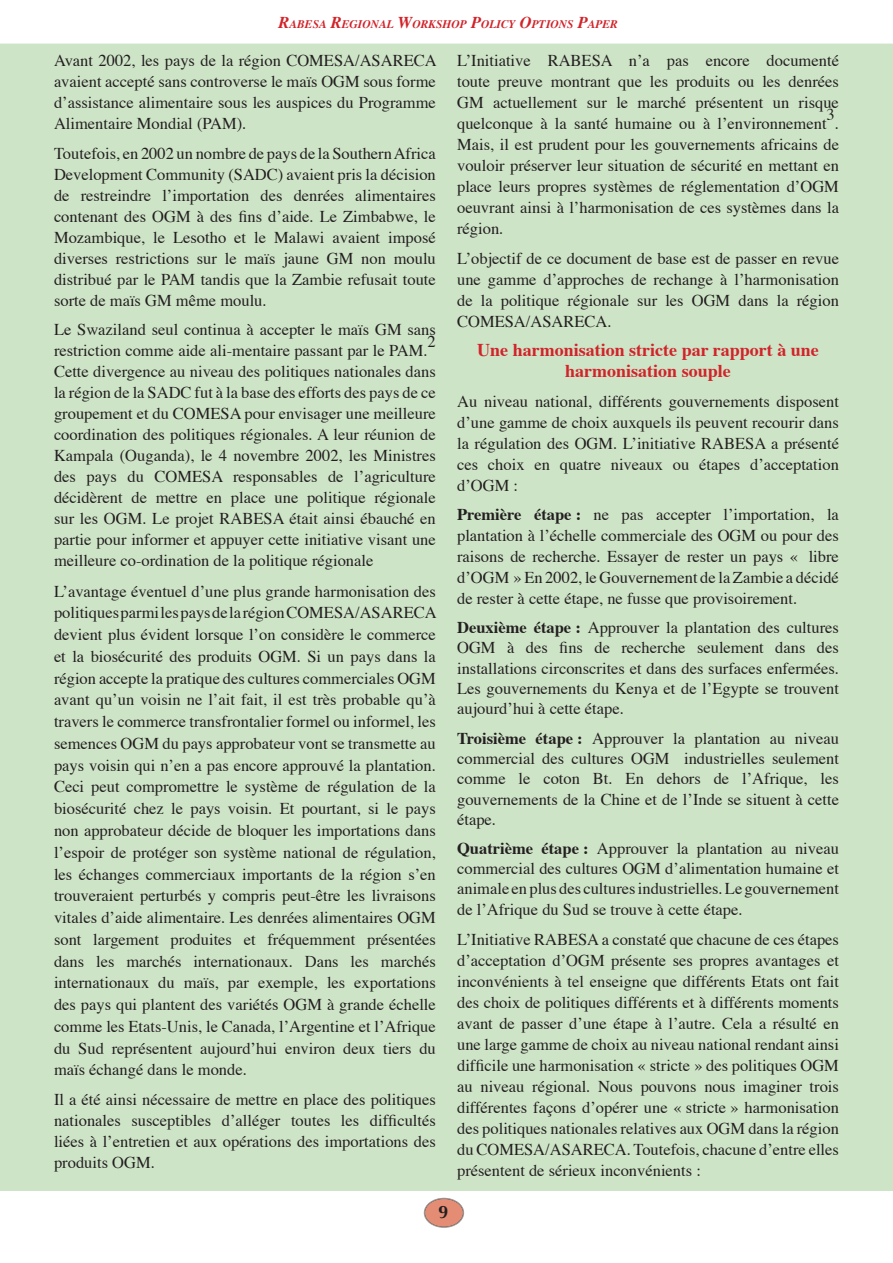
<style>
.page{position:relative;width:893px;height:1263px;background:#fff}
.page>*{position:absolute;margin:0;border:0;box-sizing:border-box;transform-origin:0 0}
.t1{font:700 18px/21px "Times";color:#d1232a;text-align:center}
.t2{font:700 18px "Optima";color:#231f20}
.t3{font:16.5px/21px "Times";color:#231f20;text-align:justify}
.t4{font:italic 700 11.55px "Times";color:#d1232a}
.s1{font-size:16.5px}
.s2{font-weight:700}
</style>
<div class="page">
<div style="left:0;top:44px;width:893px;height:1147px;background:#cee4c7"></div>
<svg style="left:424px;top:1198px;width:40px;height:30px"></svg>
<p class="t4" style="left:279px;top:17px;width:341px"><span class="s1">R</span>ABESA <span class="s1">R</span>EGIONAL <span class="s1">W</span>ORKSHOP <span class="s1">P</span>OLICY <span class="s1">O</span>PTIONS <span class="s1">P</span>APER</p>
<p class="t3" style="left:54px;top:51px;width:384px">Avant 2002, les pays de la région COMESA/ASARECA avaient accepté sans controverse le maïs OGM sous forme dʼassistance alimentaire sous les auspices du Programme Alimentaire Mondial (PAM).</p>
<p class="t3" style="left:54px;top:144px;width:383px">Toutefois, en 2002 un nombre de pays de la Southern Africa Development Community (SADC) avaient pris la décision de restreindre lʼimportation des denrées alimentaires contenant des OGM à des fins dʼaide. Le Zimbabwe, le Mozambique, le Lesotho et le Malawi avaient imposé diverses restrictions sur le maïs jaune GM non moulu distribué par le PAM tandis que la Zambie refusait toute sorte de maïs GM même moulu.</p>
<p class="t3" style="left:54px;top:320px;width:383px">Le Swaziland seul continua à accepter le maïs GM sans restriction comme aide ali-mentaire passant par le PAM.</p>
<p class="t3" style="left:457px;top:51px;width:383px">LʼInitiative RABESA nʼa pas encore documenté toute preuve montrant que les produits ou les denrées GM actuellement sur le marché présentent un risque quelconque à la santé humaine ou à lʼenvironnement</p>
<p class="t3" style="left:827px;top:105px;width:10px">3</p>
<p class="t3" style="left:457px;top:114px;width:383px;text-indent:378px">.<br>Mais, il est prudent pour les gouvernements africains de vouloir préserver leur situation de sécurité en mettant en place leurs propres systèmes de réglementation dʼOGM oeuvrant ainsi à lʼharmonisation de ces systèmes dans la région.</p>
<p class="t3" style="left:457px;top:249px;width:383px">Lʼobjectif de ce document de base est de passer en revue une gamme dʼapproches de rechange à lʼharmonisation de la politique régionale sur les OGM dans la région COMESA/ASARECA.</p>
<p class="t1" style="left:477px;top:341px;width:343px">Une harmonisation stricte par rapport à une harmonisation souple</p>
<p class="t3" style="left:457px;top:392px;width:383px">Au niveau national, différents gouvernements disposent dʼune gamme de choix auxquels ils peuvent recourir dans la régulation des OGM. Lʼinitiative RABESA a présenté ces choix en quatre niveaux ou étapes dʼacceptation dʼOGM :</p>
<p class="t3" style="left:457px;top:505px;width:383px"><span class="s2">Première étape :</span> ne pas accepter lʼimportation, la plantation à lʼéchelle commerciale des OGM ou pour des raisons de recherche. Essayer de rester un pays « libre dʼOGM » En 2002, le Gouvernement de la Zambie a décidé de rester à cette étape, ne fusse que provisoirement.</p>
<p class="t3" style="left:457px;top:618px;width:383px;line-height:20.2px"><span class="s2">Deuxième étape :</span> Approuver la plantation des cultures OGM à des fins de recherche seulement dans des installations circonscrites et dans des surfaces enfermées.<br>Les gouvernements du Kenya et de lʼEgypte se trouvent aujourdʼhui à cette étape.</p>
<p class="t3" style="left:457px;top:729px;width:383px;line-height:20.2px"><span class="s2">Troisième étape :</span> Approuver la plantation au niveau commercial des cultures OGM industrielles seulement comme le coton Bt. En dehors de lʼAfrique, les gouvernements de la Chine et de lʼInde se situent à cette étape.</p>
<p class="t3" style="left:457px;top:839px;width:383px;line-height:20.5px"><span class="s2">Quatrième étape :</span> Approuver la plantation au niveau commercial des cultures OGM dʼalimentation humaine et animale en plus des cultures industrielles. Le gouvernement de lʼAfrique du Sud se trouve à cette étape.</p>
<p class="t3" style="left:457px;top:929px;width:383px">LʼInitiative RABESA a constaté que chacune de ces étapes dʼacceptation dʼOGM présente ses propres avantages et inconvénients à tel enseigne que différents Etats ont fait des choix de politiques différents et à différents moments avant de passer dʼune étape à lʼautre. Cela a résulté en une large gamme de choix au niveau national rendant ainsi difficile une harmonisation « stricte » des politiques OGM au niveau régional. Nous pouvons nous imaginer trois différentes façons dʼopérer une « stricte » harmonisation des politiques nationales relatives aux OGM dans la région du COMESA/ASARECA. Toutefois, chacune dʼentre elles présentent de sérieux inconvénients :</p>
<p class="t3" style="left:54px;top:328px;width:383px;line-height:30px;text-align:right">2<br>Cette divergence au niveau des politiques nationales dans</p>
<p class="t3" style="left:54px;top:383px;width:383px">la région de la SADC fut à la base des efforts des pays de ce groupement et du COMESA pour envisager une meilleure coordination des politiques régionales. A leur réunion de Kampala (Ouganda), le 4 novembre 2002, les Ministres des pays du COMESA responsables de lʼagriculture décidèrent de mettre en place une politique régionale sur les OGM. Le projet RABESA était ainsi ébauché en partie pour informer et appuyer cette initiative visant une meilleure co-ordination de la politique régionale</p>
<p class="t3" style="left:54px;top:581px;width:384px;line-height:21.8px">Lʼavantage éventuel dʼune plus grande harmonisation des politiques parmi les pays de la région COMESA/ASARECA devient plus évident lorsque lʼon considère le commerce et la biosécurité des produits OGM. Si un pays dans la région accepte la pratique des cultures commerciales OGM avant quʼun voisin ne lʼait fait, il est très probable quʼà travers le commerce transfrontalier formel ou informel, les semences OGM du pays approbateur vont se transmette au pays voisin qui nʼen a pas encore approuvé la plantation.<br>Ceci peut compromettre le système de régulation de la biosécurité chez le pays voisin. Et pourtant, si le pays non approbateur décide de bloquer les importations dans lʼespoir de protéger son système national de régulation, les échanges commerciaux importants de la région sʼen trouveraient perturbés y compris peut-être les livraisons vitales dʼaide alimentaire. Les denrées alimentaires OGM sont largement produites et fréquemment présentées dans les marchés internationaux. Dans les marchés internationaux du maïs, par exemple, les exportations des pays qui plantent des variétés OGM à grande échelle comme les Etats-Unis, le Canada, lʼArgentine et lʼAfrique du Sud représentent aujourdʼhui environ deux tiers du maïs échangé dans le monde.</p>
<p class="t3" style="left:54px;top:1090px;width:383px">Il a été ainsi nécessaire de mettre en place des politiques nationales susceptibles dʼalléger toutes les difficultés liées à lʼentretien et aux opérations des importations des produits OGM.</p>
<p class="t2" style="left:439px;top:1201px;width:12px">9</p>
</div>
